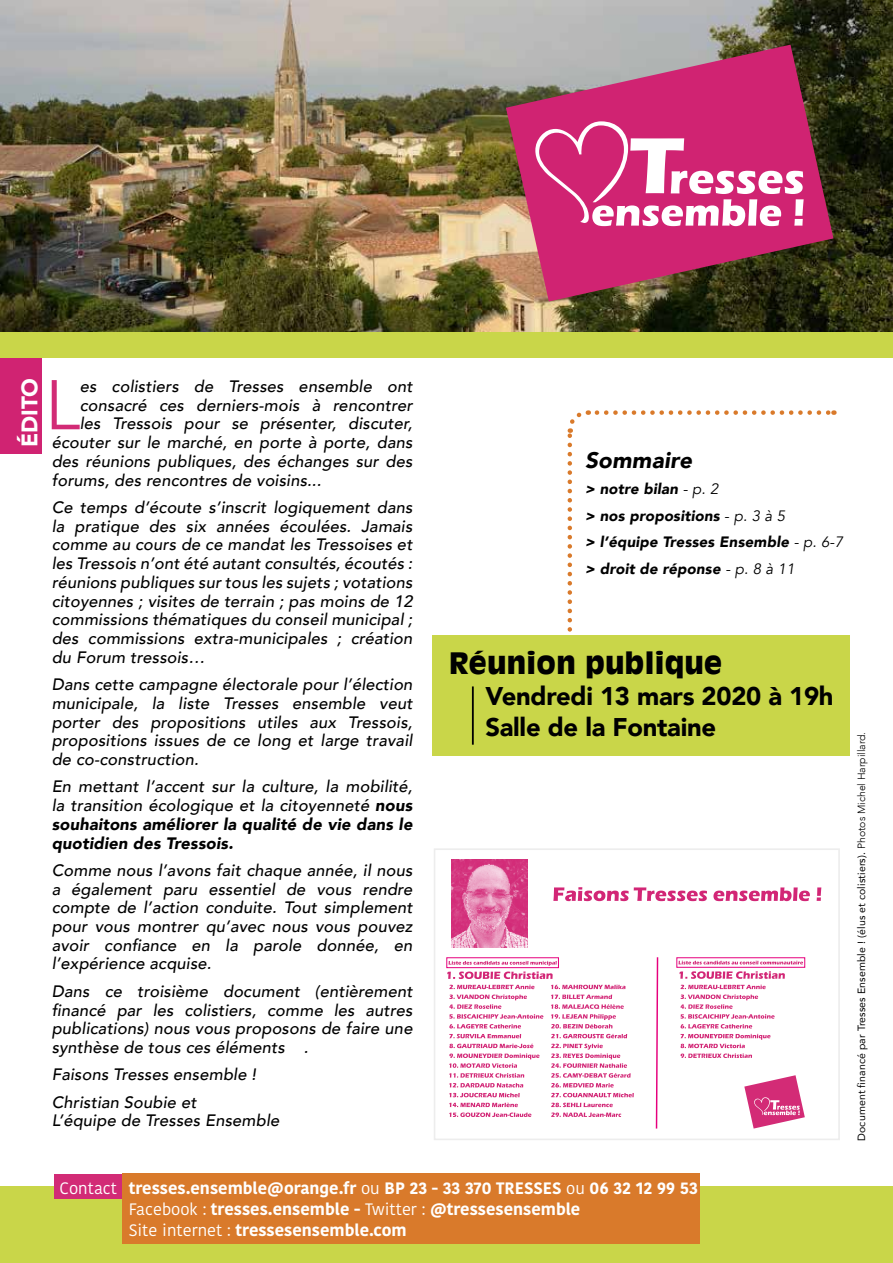
<style>
.page{position:relative;width:893px;height:1263px;background:#fff}
.page>*{position:absolute;margin:0;border:0;box-sizing:border-box;transform-origin:0 0}
.t1{font:69.45px "Avenir";color:#d22b76}
.t2{font:900 29.25px "Antique Olive";letter-spacing:.01em;color:#000}
.t3{font:900 25.5px/31px "Avenir";letter-spacing:-.01em;color:#000}
.t4{font:italic 900 22.5px "Avenir";letter-spacing:.01em;color:#000}
.t5{font:900 22.5px "Avenir";color:#fff}
.t6{font:italic 500 16.5px/18.8px "Avenir";letter-spacing:.01em;color:#000;text-align:justify}
.t7{font:700 16.5px/21px "Kohinoor Bangla";color:#fff}
.t8{font:italic 900 15px/26.5px "Avenir";letter-spacing:.01em;color:#000}
.t9{font:10.5px "Avenir";letter-spacing:.01em;color:#000}
.s1{font-weight:900}
.s2{font-weight:400}
.s3{font-weight:300}
</style>
<div class="page">
<svg style="left:567px;top:410px;width:22px;height:222px"></svg>
<svg style="left:597px;top:410px;width:237px;height:5px"></svg>
<div style="left:0;top:334px;width:41px;height:120px;background:#d02372"></div>
<img style="left:0;top:0;width:893px;height:332px">
<div style="left:0;top:1186px;width:893px;height:77px;background:#c9d649"></div>
<div style="left:54px;top:1174px;width:68px;height:25px;background:#d22b76"></div>
<div style="left:123px;top:1174px;width:577px;height:70px;background:#d97a2b"></div>
<svg style="left:506px;top:45px;width:327px;height:256px;background:#a24463"></svg>
<svg style="left:535px;top:121px;width:269px;height:105px"></svg>
<div style="left:0;top:332px;width:893px;height:26px;background:#c9d649"></div>
<svg style="left:449px;top:985px;width:94px;height:43px"></svg>
<svg style="left:449px;top:1034px;width:72px;height:4px"></svg>
<svg style="left:449px;top:1044px;width:91px;height:43px"></svg>
<svg style="left:449px;top:1093px;width:71px;height:4px"></svg>
<svg style="left:449px;top:1103px;width:82px;height:14px"></svg>
<svg style="left:551px;top:985px;width:74px;height:4px"></svg>
<svg style="left:551px;top:995px;width:73px;height:33px"></svg>
<svg style="left:551px;top:1034px;width:76px;height:4px"></svg>
<svg style="left:551px;top:1044px;width:80px;height:43px"></svg>
<svg style="left:551px;top:1093px;width:83px;height:4px"></svg>
<svg style="left:551px;top:1103px;width:70px;height:14px"></svg>
<svg style="left:678px;top:960px;width:125px;height:5px"></svg>
<svg style="left:678px;top:961px;width:125px;height:3px"></svg>
<div style="left:676px;top:957px;width:129px;height:11px;border:1px solid #e6007d"></div>
<svg style="left:680px;top:985px;width:95px;height:43px"></svg>
<svg style="left:680px;top:1034px;width:90px;height:24px"></svg>
<svg style="left:744px;top:1075px;width:61px;height:53px"></svg>
<svg style="left:447px;top:961px;width:110px;height:18px"></svg>
<svg style="left:679px;top:971px;width:106px;height:8px"></svg>
<img style="left:452px;top:859px;width:76px;height:89px">
<svg style="left:553px;top:887px;width:268px;height:14px"></svg>
<svg style="left:655px;top:957px;width:4px;height:172px"></svg>
<div style="left:434px;top:848px;width:406px;height:292px;border:2px solid #ededed"></div>
<div style="left:432px;top:635px;width:417px;height:121px;background:#c9d649"></div>
<hr style="left:472px;top:686px;width:2px;height:59px;background:#000">
<h3 class="t5" style="left:10px;top:447px;width:71px;rotate:-90deg">ÉDITO</h3>
<h1 class="t1" style="left:45px;top:364px;width:36px">L</h1>
<p class="t6" style="left:80px;top:377px;width:334px">es colistiers de Tresses ensemble ont</p>
<p class="t6" style="left:80px;top:396px;width:334px">consacré ces derniers-mois à rencontrer</p>
<p class="t6" style="left:80px;top:414px;width:334px">les Tressois pour se présenter, discuter,</p>
<p class="t6" style="left:52px;top:433px;width:362px">écouter sur le marché, en porte à porte, dans</p>
<p class="t6" style="left:52px;top:452px;width:362px">des réunions publiques, des échanges sur des</p>
<p class="t6" style="left:52px;top:471px;width:271px">forums, des rencontres de voisins...</p>
<p class="t6" style="left:52px;top:498px;width:362px">Ce temps d’écoute s’inscrit logiquement dans la pratique des six années écoulées. Jamais comme au cours de ce mandat les Tressoises et les Tressois n’ont été autant consultés, écoutés : réunions publiques sur tous les sujets ; votations citoyennes ; visites de terrain ; pas moins de 12 commissions thématiques du conseil municipal ; des commissions extra-municipales ; création du Forum tressois…</p>
<p class="t6" style="left:52px;top:675px;width:362px">Dans cette campagne électorale pour l’élection municipale, la liste Tresses ensemble veut porter des propositions utiles aux Tressois, propositions issues de ce long et large travail de co-construction.</p>
<p class="t6" style="left:52px;top:777px;width:362px">En mettant l’accent sur la culture, la mobilité, la transition écologique et la citoyenneté <span class="s1">nous souhaitons améliorer la qualité de vie dans le quotidien des Tressois.</span></p>
<p class="t6" style="left:52px;top:861px;width:362px">Comme nous l’avons fait chaque année, il nous a également paru essentiel de vous rendre compte de l’action conduite. Tout simplement pour vous montrer qu’avec nous vous pouvez avoir confiance en la parole donnée, en l’expérience acquise.</p>
<p class="t6" style="left:52px;top:982px;width:362px">Dans ce troisième document (entièrement financé par les colistiers, comme les autres publications) nous vous proposons de faire une synthèse de tous ces éléments .</p>
<p class="t6" style="left:52px;top:1061px;width:206px;line-height:27.3px">Faisons Tresses ensemble !<br>Christian Soubie et</p>
<p class="t6" style="left:52px;top:1111px;width:229px">L’équipe de Tresses Ensemble</p>
<h3 class="t4" style="left:585px;top:441px;width:108px">Sommaire</h3>
<p class="t8" style="left:585px;top:476px;width:260px">&gt; notre bilan <span class="s2">- p. 2<br></span>&gt; nos propositions <span class="s2">- p. 3 à 5<br></span>&gt; l’équipe Tresses Ensemble <span class="s2">- p. 6-7 </span>&gt; droit de réponse <span class="s2">- p. 8 à 11</span></p>
<h2 class="t2" style="left:449px;top:646px;width:274px">Réunion publique</h2>
<h3 class="t3" style="left:485px;top:680px;width:350px">Vendredi 13 mars 2020 à 19h<br>Salle de la Fontaine</h3>
<p class="t9" style="left:853px;top:1141px;width:410px;rotate:-90deg">Document financé par Tresses Ensemble ! (élus et colistiers). <span class="s3">Photos Michel Harpillard.</span></p>
<p class="t7" style="left:129px;top:1176px;width:571px;text-indent:-69px"><span class="s2">Contact</span> tresses.ensemble@orange.fr <span class="s2">ou</span> BP 23 - 33 370 TRESSES <span class="s2">ou</span> 06 32 12 99 53<br><span class="s2">Facebook :</span> tresses.ensemble - <span class="s2">Twitter :</span> @tressesensemble<br><span class="s2">Site internet :</span> tressesensemble.com</p>
</div>
